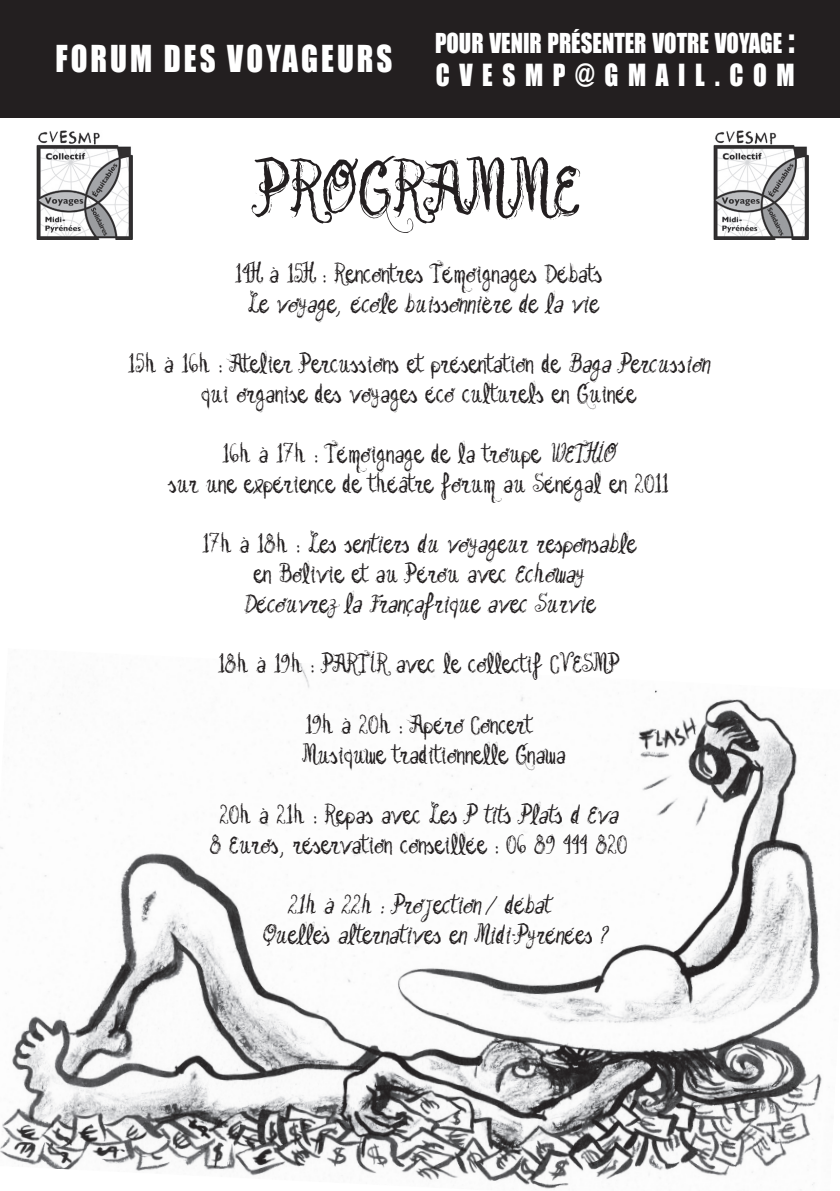
<style>
.page{position:relative;width:840px;height:1191px;background:#fff}
.page>*{position:absolute;margin:0;border:0;box-sizing:border-box;transform-origin:0 0}
.t1{font:79.8px "Vtks Garota Bonita";color:#231f20;scale:1.04 1}
.t2{font:34px "Impact";letter-spacing:.1em;color:#fff;scale:.9 1}
.t3{font:28px/60px "Vtks Garota Bonita";color:#231f20;text-align:center}
.t4{font:italic 28px/30px "Vtks Garota Bonita";color:#231f20}
.t5{font:28px "Impact";letter-spacing:.38em;color:#fff;scale:.9 1}
.t6{font:25.2px "Impact";color:#fff;scale:.9 1}
.s1{font-size:36px}
.s2{font-style:normal}
.s3{font-style:italic}
</style>
<div class="page">
<img style="left:0;top:663px;width:826px;height:527px">
<div style="left:0;top:0;width:839px;height:118px;background:#231f20"></div>
<img style="left:713px;top:130px;width:95px;height:109px">
<img style="left:37px;top:130px;width:95px;height:109px">
<p class="t2" style="left:55px;top:33px;width:376px">FORUM DES VOYAGEURS</p>
<p class="t6" style="left:435px;top:23px;width:401px">POUR VENIR PRÉSENTER VOTRE VOYAGE <span class="s1">:</span></p>
<p class="t5" style="left:435px;top:53px;width:400px">CVESMP@GMAIL.COM</p>
<h1 class="t1" style="left:256px;top:147px;width:314px">PROGRAMME</h1>
<p class="t3" style="left:235px;top:246px;width:368px">14H à 15H : Rencontres Témoignages Débats</p>
<p class="t4" style="left:128px;top:276px;width:588px;line-height:60px;text-indent:119px">Le voyage, école buissonnière de la vie»<br><span class="s2">15h à 16h : Atelier Percussions et présentation de</span> Baga Percussion</p>
<p class="t3" style="left:201px;top:366px;width:436px">qui organise des voyages éco culturels en Guinée<br>16h à 17h : Témoignage de la troupe <span class="s3">WETHIO</span></p>
<p class="t3" style="left:168px;top:456px;width:501px">sur une expérience de théâtre forum au Sénégal en 2011<br>1 7 h à 1 8 h : <span class="s3">Les sentiers du voyageur responsable</span></p>
<p class="t4" style="left:242px;top:561px;width:359px;text-align:center"><span class="s2">en Bolivie et au Pérou avec</span> Echoway<br>Découvrez la Françafrique avec Survie</p>
<p class="t3" style="left:218px;top:636px;width:403px">18h à 19h : PARTIR avec le collectif CVESMP<br>19h à 20h : Apéro Concert</p>
<p class="t3" style="left:219px;top:726px;width:406px;text-align:left;text-indent:83px">Musiquwe traditionnelle Gnawa<br>20h à 21h : Repas avec <span class="s3">Les P tits Plats d Eva</span></p>
<p class="t3" style="left:209px;top:816px;width:419px">8 Euros, réservation conseillée : 06 89 444 820</p>
<p class="t4" style="left:261px;top:891px;width:353px;text-indent:26px">21h à 22h : Projection/débat<br>Quelles alternatives en Midi-Pyrénées ?</p>
</div>
